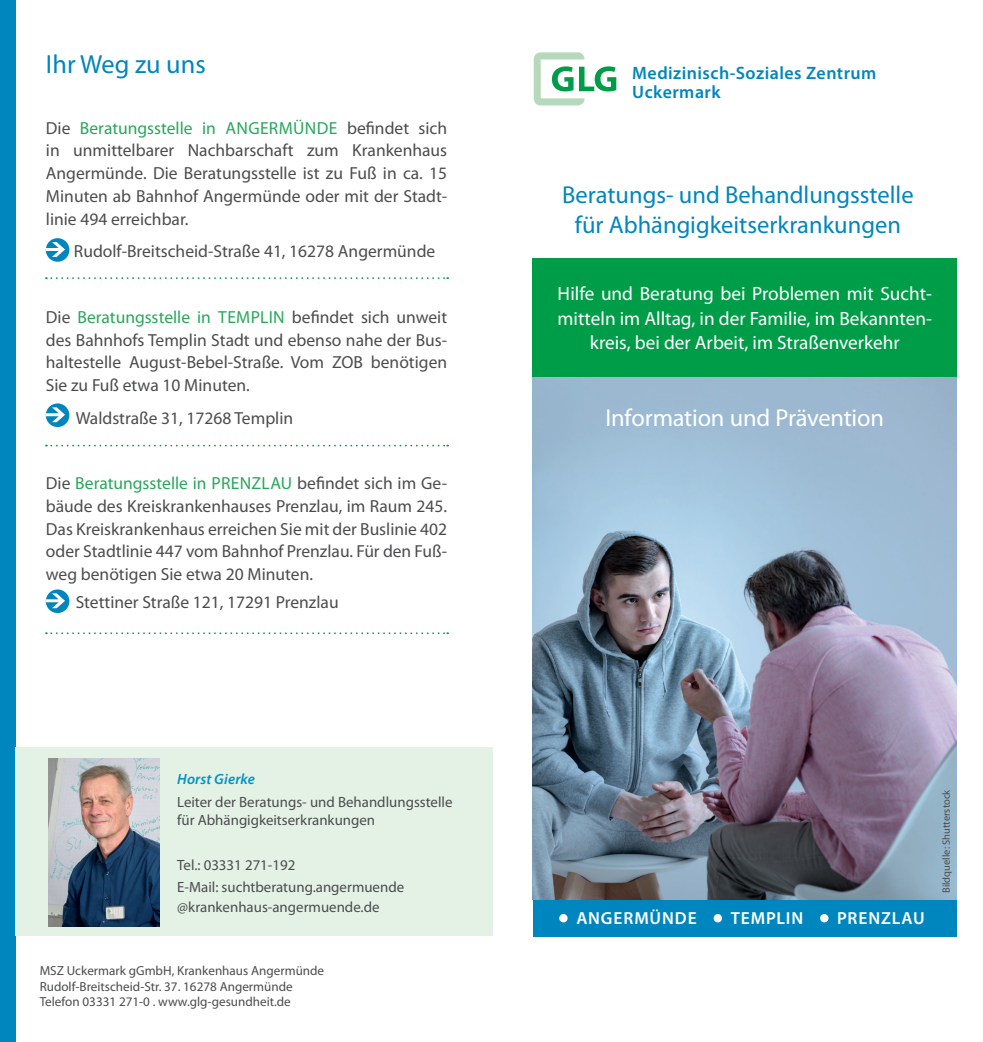
<style>
.page{position:relative;width:983px;height:1042px;background:#fff}
.page>*{position:absolute;margin:0;border:0;box-sizing:border-box;transform-origin:0 0}
.t1{font:26.25px "Myriad Pro";color:#0086be}
.t2{font:24.5px/29.4px "Myriad Pro";color:#0086be;text-align:center}
.t3{font:24.5px "Myriad Pro";letter-spacing:-.01em;color:#fff}
.t4{font:19.25px/24.5px "Myriad Pro";color:#fff;text-align:center}
.t5{font:600 17.85px/19.2px "Myriad Pro";letter-spacing:.025em;color:#0086be}
.t6{font:17.5px/22.8px "Myriad Pro";color:#4b4c4d;text-align:justify}
.t7{font:600 17.5px "Myriad Pro";letter-spacing:.05em;color:#fff}
.t8{font:14.88px/17.8px "Myriad Pro";color:#4b4c4d}
.t9{font:italic 600 14.88px "Myriad Pro";letter-spacing:.01em;color:#0093c7}
.t10{font:13.12px/15.8px "Myriad Pro";color:#4b4c4d}
.t11{font:10.5px "Myriad Pro";color:#4b4c4d}
.s1{color:#28a75a}
</style>
<div class="page">
<div style="left:533px;top:899px;width:423px;height:37px;background:#0086be"></div>
<svg style="left:533px;top:52px;width:83px;height:53px"></svg>
<div style="left:0;top:0;width:16px;height:1042px;background:#0086be"></div>
<img style="left:532px;top:377px;width:424px;height:522px">
<div style="left:532px;top:258px;width:424px;height:119px;background:#009d48"></div>
<div style="left:16px;top:747px;width:477px;height:189px;background:#e4f1e5"></div>
<img style="left:48px;top:758px;width:112px;height:168px">
<div style="left:559px;top:914px;width:8px;height:8px;background:#fff;border-radius:50%"></div>
<div style="left:713px;top:914px;width:8px;height:8px;background:#fff;border-radius:50%"></div>
<svg style="left:819px;top:914px;width:9px;height:8px"></svg>
<div style="left:46px;top:238px;width:23px;height:24px;background:#0086be;border-radius:50%"></div>
<svg style="left:46px;top:242px;width:19px;height:15px"></svg>
<svg style="left:46px;top:403px;width:23px;height:24px"></svg>
<svg style="left:46px;top:407px;width:19px;height:15px"></svg>
<svg style="left:46px;top:589px;width:23px;height:24px"></svg>
<svg style="left:46px;top:593px;width:19px;height:15px"></svg>
<svg style="left:46px;top:277px;width:402px;height:2px"></svg>
<svg style="left:46px;top:445px;width:402px;height:1px"></svg>
<svg style="left:46px;top:632px;width:402px;height:2px"></svg>
<h1 class="t1" style="left:46px;top:48px;width:161px">Ihr Weg zu uns</h1>
<p class="t6" style="left:46px;top:116px;width:402px">Die <span class="s1">Beratungsstelle in ANGERMÜNDE</span> befindet sich in unmittelbarer Nachbarschaft zum Krankenhaus Angermünde. Die Beratungsstelle ist zu Fuß in ca. 15<br>Minuten ab Bahnhof Angermünde oder mit der Stadt&shy;linie 494 erreichbar.</p>
<p class="t6" style="left:74px;top:240px;width:363px">Rudolf-Breitscheid-Straße 41, 16278 Angermünde</p>
<p class="t6" style="left:46px;top:305px;width:402px">Die <span class="s1">Beratungsstelle in TEMPLIN</span> befindet sich unweit des Bahnhofs Templin Stadt und ebenso nahe der Bus&shy;haltestelle August-Bebel-Straße. Vom ZOB benötigen Sie zu Fuß etwa 10 Minuten.</p>
<p class="t6" style="left:76px;top:406px;width:219px">Waldstraße 31, 17268 Templin</p>
<p class="t6" style="left:46px;top:471px;width:402px">Die <span class="s1">Beratungsstelle in PRENZLAU</span> befindet sich im Ge&shy;bäude des Kreiskrankenhauses Prenzlau, im Raum 245.<br>Das Kreiskrankenhaus erreichen Sie mit der Buslinie 402 oder Stadtlinie 447 vom Bahnhof Prenzlau. Für den Fuß&shy;weg benötigen Sie etwa 20 Minuten.</p>
<p class="t6" style="left:76px;top:590px;width:264px">Stettiner Straße 121, 17291 Prenzlau</p>
<p class="t9" style="left:177px;top:769px;width:79px">Horst Gierke</p>
<p class="t8" style="left:177px;top:793px;width:277px">Leiter der Beratungs- und Behandlungsstelle für Abhängigkeitserkrankungen</p>
<p class="t8" style="left:177px;top:853px;width:228px;line-height:22.4px">Tel.: 03331 271-192<br>E-Mail: suchtberatung.angermuende</p>
<p class="t8" style="left:177px;top:897px;width:204px">@krankenhaus-angermuende.de</p>
<p class="t10" style="left:40px;top:962px;width:286px">MSZ Uckermark gGmbH, Krankenhaus Angermünde<br>Rudolf-Breitscheid-Str. 37. 16278 Angermünde<br>Telefon 03331 271-0 . www.glg-gesundheit.de</p>
<p class="t5" style="left:632px;top:63px;width:245px">Medizinisch-Soziales Zentrum<br>Uckermark</p>
<h2 class="t2" style="left:562px;top:180px;width:353px">Beratungs- und Behandlungsstelle für Abhängigkeitserkrankungen</h2>
<p class="t4" style="left:557px;top:281px;width:376px">Hilfe und Beratung bei Problemen mit Sucht&shy;mitteln im Alltag, in der Familie, im Bekannten&shy;kreis, bei der Arbeit, im Straßenverkehr</p>
<h2 class="t3" style="left:605px;top:403px;width:280px">Information und Prävention</h2>
<p class="t7" style="left:576px;top:907px;width:122px">ANGERMÜNDE</p>
<p class="t7" style="left:730px;top:907px;width:74px">TEMPLIN</p>
<p class="t7" style="left:837px;top:907px;width:89px">PRENZLAU</p>
<p class="t11" style="left:939px;top:893px;width:105px;rotate:-90deg">Bildquelle: Shutterstock</p>
</div>
